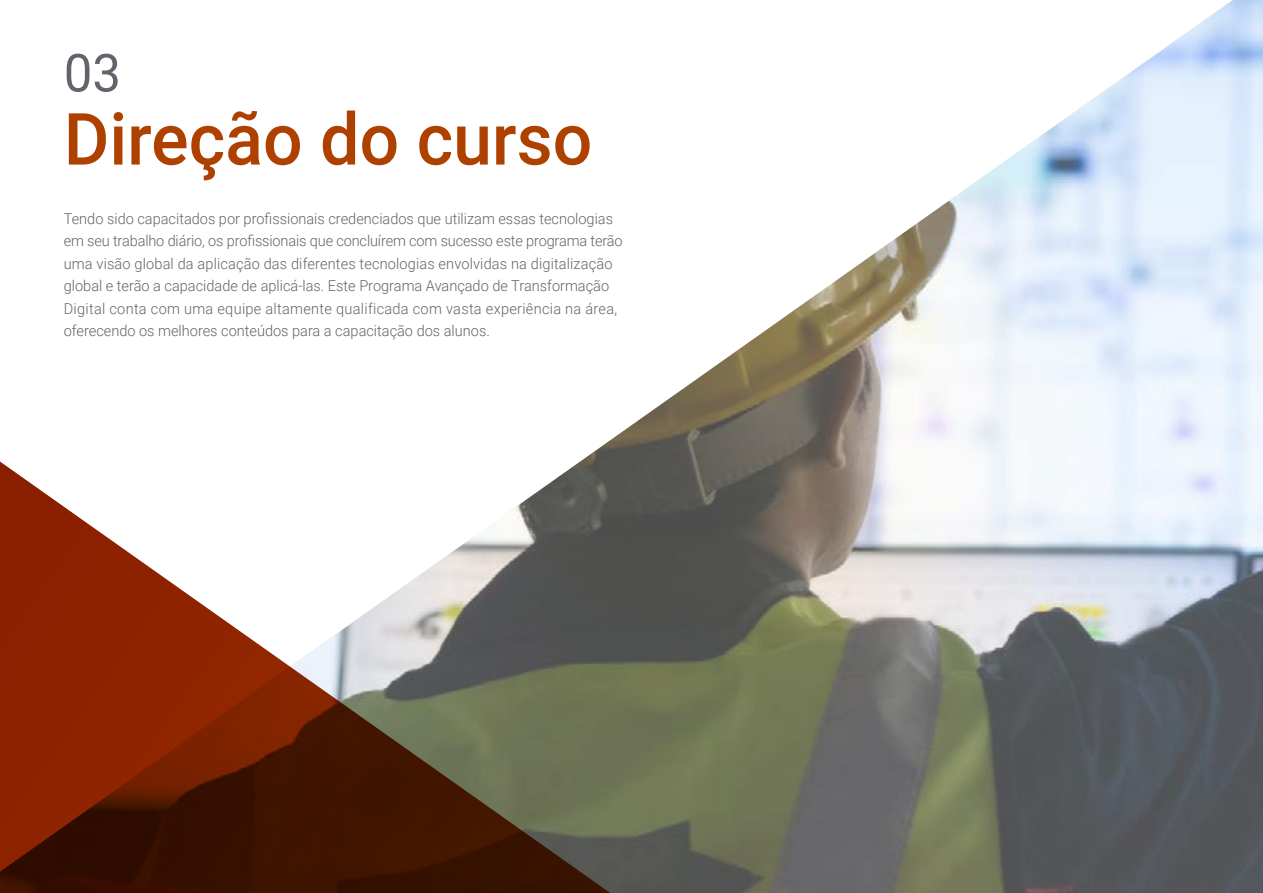
<style>
.page{position:relative;width:1263px;height:893px;background:#fff}
.page>*{position:absolute;margin:0;border:0;box-sizing:border-box;transform-origin:0 0}
.t1{font:500 72px "Roboto";color:#ae4000}
.t2{font:52.5px "Roboto";color:#61646a}
.t3{font:300 15px/22.5px "Roboto";color:#61646a}
</style>
<div class="page">
<img style="left:602px;top:0;width:661px;height:893px">
<svg style="left:0;top:446px;width:640px;height:447px"></svg>
<h2 class="t2" style="left:64px;top:36px;width:59px">03</h2>
<h1 class="t1" style="left:64px;top:89px;width:530px">Direção do curso</h1>
<p class="t3" style="left:64px;top:207px;width:560px">Tendo sido capacitados por profissionais credenciados que utilizam essas tecnologias em seu trabalho diário, os profissionais que concluírem com sucesso este programa terão uma visão global da aplicação das diferentes tecnologias envolvidas na digitalização global e terão a capacidade de aplicá-las. Este Programa Avançado de Transformação Digital conta com uma equipe altamente qualificada com vasta experiência na área, oferecendo os melhores conteúdos para a capacitação dos alunos.</p>
</div>
